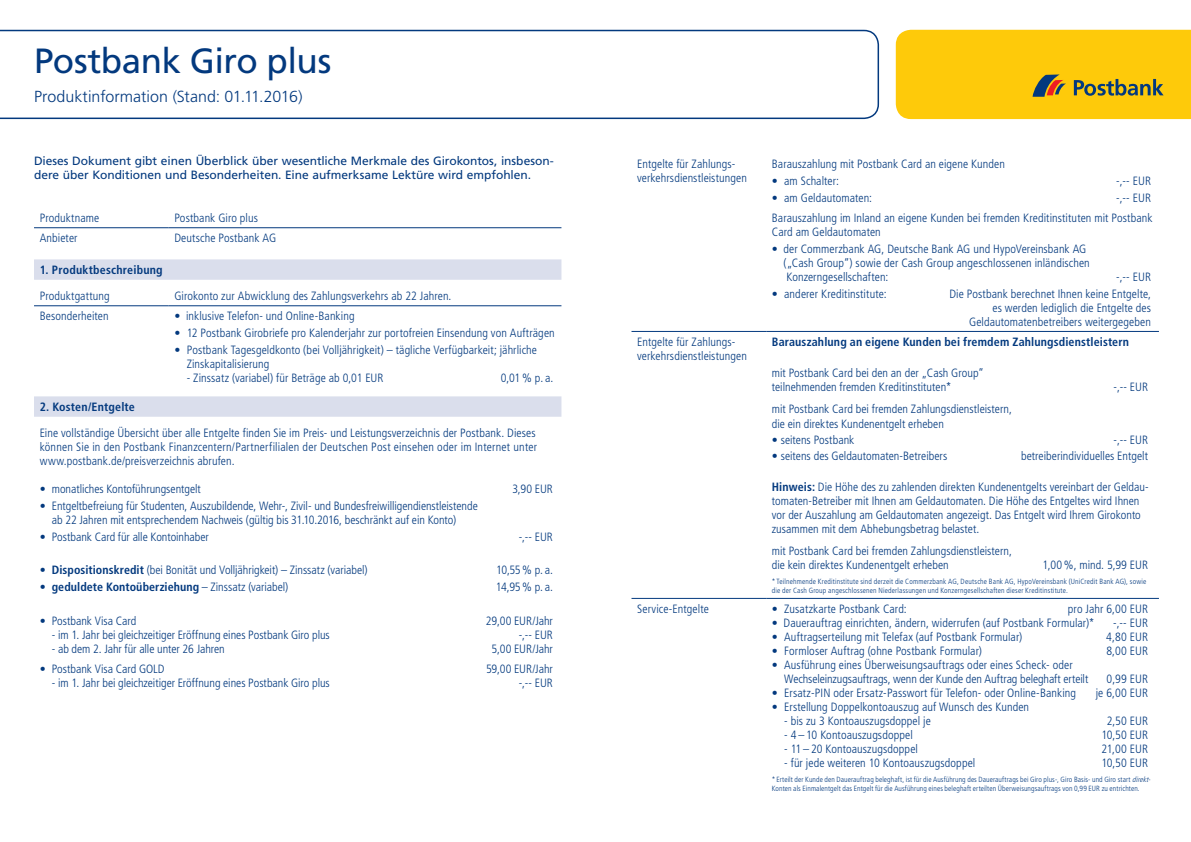
<style>
.page{position:relative;width:1191px;height:842px;background:#fff}
.page>*{position:absolute;margin:0;border:0;box-sizing:border-box;transform-origin:0 0}
.t1{font:35px "Frutiger LT Std";letter-spacing:-.015em;color:#03397e}
.t2{font:300 16px "Frutiger LT Std";color:#03397e}
.t3{font:300 condensed 12px/14px "Frutiger LT Std";letter-spacing:.005em;color:#03397e}
.t4{font:12px/14px "Frutiger LT Std";letter-spacing:-.005em;color:#03397e}
.t5{font:700 condensed 12px "Frutiger LT Std";letter-spacing:.01em;color:#03397e}
.t6{font:300 condensed 7.5px/9px "Frutiger LT Std";letter-spacing:.02em;color:#03397e}
.s1{font-weight:700}
.s2{font-weight:300}
.s3{font-style:italic}
</style>
<div class="page">
<svg style="left:34px;top:259px;width:527px;height:158px"></svg>
<hr style="left:34px;top:227px;width:135px;height:1px;background:#03397e">
<hr style="left:169px;top:227px;width:392px;height:1px;background:#03397e">
<hr style="left:34px;top:305px;width:135px;height:1px;background:#03397e">
<hr style="left:169px;top:305px;width:392px;height:1px;background:#03397e">
<hr style="left:631px;top:598px;width:135px;height:1px;background:#03397e">
<hr style="left:766px;top:598px;width:393px;height:1px;background:#03397e">
<hr style="left:631px;top:331px;width:135px;height:1px;background:#03397e">
<hr style="left:766px;top:331px;width:393px;height:1px;background:#03397e">
<svg style="left:0;top:29px;width:879px;height:91px"></svg>
<div style="left:895px;top:30px;width:296px;height:89px;background:#feca0a"></div>
<h1 class="t1" style="left:34px;top:41px;width:299px">Postbank Giro plus</h1>
<h2 class="t2" style="left:34px;top:87px;width:270px">Produktinformation (Stand: 01.11.2016)</h2>
<p class="t4" style="left:34px;top:153px;width:521px">Dieses Dokument gibt einen Überblick über wesentliche Merkmale des Girokontos, insbeson&shy;dere über Konditionen und Besonderheiten. Eine aufmerksame Lektüre wird empfohlen.</p>
<p class="t3" style="left:637px;top:157px;width:111px">Entgelte für Zahlungs&shy;verkehrsdienstleistungen</p>
<p class="t3" style="left:772px;top:157px;width:235px">Barauszahlung mit Postbank Card an eigene Kunden</p>
<p class="t3" style="left:772px;top:174px;width:69px">• am Schalter:</p>
<p class="t3" style="left:1116px;top:174px;width:36px">-,-- EUR</p>
<p class="t3" style="left:772px;top:191px;width:102px">• am Geldautomaten:</p>
<p class="t3" style="left:772px;top:188px;width:382px;line-height:20.3px;text-align:right">-,-- EUR<br>Barauszahlung im Inland an eigene Kunden bei fremden Kreditinstituten mit Postbank</p>
<p class="t3" style="left:772px;top:225px;width:110px">Card am Geldautomaten</p>
<p class="t3" style="left:783px;top:242px;width:308px;text-indent:-12px">• der Commerzbank AG, Deutsche Bank AG und HypoVereinsbank AG („Cash Group“) sowie der Cash Group angeschlossenen inländischen<br>Konzerngesellschaften:</p>
<p class="t3" style="left:40px;top:211px;width:61px">Produktname</p>
<p class="t3" style="left:174px;top:211px;width:85px">Postbank Giro plus</p>
<p class="t3" style="left:40px;top:231px;width:39px">Anbieter</p>
<p class="t3" style="left:174px;top:231px;width:103px">Deutsche Postbank AG</p>
<p class="t5" style="left:40px;top:263px;width:124px">1. Produktbeschreibung</p>
<p class="t3" style="left:40px;top:289px;width:72px">Produktgattung</p>
<p class="t3" style="left:174px;top:289px;width:279px">Girokonto zur Abwicklung des Zahlungsverkehrs ab 22 Jahren.</p>
<p class="t3" style="left:40px;top:309px;width:70px">Besonderheiten</p>
<p class="t3" style="left:174px;top:309px;width:182px">• inklusive Telefon- und Online-Banking</p>
<p class="t3" style="left:174px;top:326px;width:382px">• 12 Postbank Girobriefe pro Kalenderjahr zur portofreien Einsendung von Aufträgen</p>
<p class="t3" style="left:187px;top:343px;width:352px;text-indent:-12px">• Postbank Tagesgeldkonto (bei Volljährigkeit) – tägliche Verfügbarkeit; jährliche<br>Zinskapitalisierung</p>
<p class="t3" style="left:187px;top:371px;width:198px">- Zinssatz (variabel) für Beträge ab 0,01 EUR</p>
<p class="t3" style="left:501px;top:371px;width:54px">0,01 % p. a.</p>
<p class="t5" style="left:40px;top:400px;width:97px">2. Kosten/Entgelte</p>
<p class="t3" style="left:40px;top:426px;width:499px">Eine vollständige Übersicht über alle Entgelte finden Sie im Preis- und Leistungsverzeichnis der Postbank. Dieses können Sie in den Postbank Finanzcentern/Partnerfilialen der Deutschen Post einsehen oder im Internet unter www.postbank.de/preisverzeichnis abrufen.</p>
<p class="t3" style="left:40px;top:482px;width:163px">• monatliches Kontoführungsentgelt</p>
<p class="t3" style="left:512px;top:482px;width:42px">3,90 EUR</p>
<p class="t3" style="left:52px;top:499px;width:427px;text-indent:-12px">• Entgeltbefreiung für Studenten, Auszubildende, Wehr-, Zivil- und Bundesfreiwilligendienstleistende ab 22 Jahren mit entsprechendem Nachweis (gültig bis 31.10.2016, beschränkt auf ein Konto)</p>
<p class="t3" style="left:40px;top:530px;width:171px">• Postbank Card für alle Kontoinhaber</p>
<p class="t3" style="left:519px;top:530px;width:35px">-,-- EUR</p>
<p class="t3" style="left:40px;top:563px;width:329px"><span class="s1">• Dispositionskredit</span> (bei Bonität und Volljährigkeit) – Zinssatz (variabel)</p>
<p class="t3" style="left:496px;top:563px;width:58px">10,55% p. a.</p>
<p class="t5" style="left:40px;top:580px;width:250px">• geduldete Kontoüberziehung <span class="s2">– Zinssatz (variabel)</span></p>
<p class="t3" style="left:496px;top:580px;width:59px">14,95% p. a.</p>
<p class="t3" style="left:40px;top:614px;width:98px">• Postbank Visa Card</p>
<p class="t3" style="left:486px;top:614px;width:68px">29,00 EUR/Jahr</p>
<p class="t3" style="left:52px;top:628px;width:279px">- im 1. Jahr bei gleichzeitiger Eröffnung eines Postbank Giro plus</p>
<p class="t3" style="left:519px;top:628px;width:35px">-,-- EUR</p>
<p class="t3" style="left:52px;top:642px;width:174px">- ab dem 2. Jahr für alle unter 26 Jahren</p>
<p class="t3" style="left:491px;top:642px;width:63px">5,00 EUR/Jahr</p>
<p class="t3" style="left:40px;top:662px;width:126px">• Postbank Visa Card GOLD</p>
<p class="t3" style="left:486px;top:662px;width:68px">59,00 EUR/Jahr</p>
<p class="t3" style="left:52px;top:676px;width:279px">- im 1. Jahr bei gleichzeitiger Eröffnung eines Postbank Giro plus</p>
<p class="t3" style="left:519px;top:676px;width:35px">-,-- EUR</p>
<p class="t3" style="left:1116px;top:270px;width:36px">-,-- EUR</p>
<p class="t3" style="left:772px;top:287px;width:116px">• anderer Kreditinstitute:</p>
<p class="t3" style="left:949px;top:287px;width:203px;text-align:right">Die Postbank berechnet Ihnen keine Entgelte, es werden lediglich die Entgelte des<br>Geldautomatenbetreibers weitergegeben</p>
<p class="t3" style="left:637px;top:335px;width:111px">Entgelte für Zahlungs&shy;verkehrsdienstleistungen</p>
<p class="t5" style="left:772px;top:335px;width:359px">Barauszahlung an eigene Kunden bei fremdem Zahlungsdienstleistern</p>
<p class="t3" style="left:772px;top:366px;width:213px">mit Postbank Card bei den an der „Cash Group“ teilnehmenden fremden Kreditinstituten*</p>
<p class="t3" style="left:1113px;top:380px;width:36px">-,-- EUR</p>
<p class="t3" style="left:772px;top:402px;width:241px">mit Postbank Card bei fremden Zahlungsdienstleistern, die ein direktes Kundenentgelt erheben</p>
<p class="t3" style="left:772px;top:433px;width:84px">• seitens Postbank</p>
<p class="t3" style="left:1113px;top:433px;width:36px">-,-- EUR</p>
<p class="t3" style="left:772px;top:449px;width:177px">• seitens des Geldautomaten-Betreibers</p>
<p class="t3" style="left:1021px;top:449px;width:128px">betreiberindividuelles Entgelt</p>
<p class="t3" style="left:772px;top:480px;width:378px"><span class="s1">Hinweis:</span> Die Höhe des zu zahlenden direkten Kundenentgelts vereinbart der Geldau&shy;tomaten-Betreiber mit Ihnen am Geldautomaten. Die Höhe des Entgeltes wird Ihnen vor der Auszahlung am Geldautomaten angezeigt. Das Entgelt wird Ihrem Girokonto zusammen mit dem Abhebungsbetrag belastet.</p>
<p class="t3" style="left:772px;top:544px;width:241px">mit Postbank Card bei fremden Zahlungsdienstleistern, die kein direktes Kundenentgelt erheben</p>
<p class="t3" style="left:1042px;top:558px;width:107px">1,00 %, mind. 5,99 EUR</p>
<p class="t6" style="left:772px;top:577px;width:376px">* Teilnehmende Kreditinstitute sind derzeit die Commerzbank AG, Deutsche Bank AG, HypoVereinsbank (UniCredit Bank AG), sowie die der Cash Group angeschlossenen Niederlassungen und Konzerngesellschaften dieser Kreditinstitute.</p>
<p class="t3" style="left:637px;top:602px;width:73px">Service-Entgelte</p>
<p class="t3" style="left:772px;top:602px;width:136px">• Zusatzkarte Postbank Card:</p>
<p class="t3" style="left:1068px;top:602px;width:82px">pro Jahr 6,00 EUR</p>
<p class="t3" style="left:772px;top:616px;width:324px">• Dauerauftrag einrichten, ändern, widerrufen (auf Postbank Formular)*</p>
<p class="t3" style="left:1113px;top:616px;width:36px">-,-- EUR</p>
<p class="t3" style="left:772px;top:630px;width:252px">• Auftragserteilung mit Telefax (auf Postbank Formular)</p>
<p class="t3" style="left:1106px;top:630px;width:43px">4,80 EUR</p>
<p class="t3" style="left:772px;top:644px;width:212px">• Formloser Auftrag (ohne Postbank Formular)</p>
<p class="t3" style="left:1106px;top:644px;width:43px">8,00 EUR</p>
<p class="t3" style="left:784px;top:658px;width:306px;text-indent:-12px">• Ausführung eines Überweisungsauftrags oder eines Scheck- oder<br>Wechseleinzugsauftrags, wenn der Kunde den Auftrag beleghaft erteilt</p>
<p class="t3" style="left:1106px;top:672px;width:43px">0,99 EUR</p>
<p class="t3" style="left:772px;top:686px;width:306px">• Ersatz-PIN oder Ersatz-Passwort für Telefon- oder Online-Banking</p>
<p class="t3" style="left:1095px;top:686px;width:54px">je 6,00 EUR</p>
<p class="t3" style="left:772px;top:700px;width:259px">• Erstellung Doppelkontoauszug auf Wunsch des Kunden</p>
<p class="t3" style="left:784px;top:714px;width:148px">- bis zu 3 Kontoauszugsdoppel je</p>
<p class="t3" style="left:1106px;top:714px;width:43px">2,50 EUR</p>
<p class="t3" style="left:784px;top:728px;width:130px">- 4 – 10 Kontoauszugsdoppel</p>
<p class="t3" style="left:1101px;top:728px;width:48px">10,50 EUR</p>
<p class="t3" style="left:784px;top:742px;width:135px">- 11 – 20 Kontoauszugsdoppel</p>
<p class="t3" style="left:1101px;top:742px;width:48px">21,00 EUR</p>
<p class="t3" style="left:784px;top:756px;width:193px">- für jede weiteren 10 Kontoauszugsdoppel</p>
<p class="t3" style="left:1101px;top:756px;width:48px">10,50 EUR</p>
<p class="t6" style="left:772px;top:775px;width:380px">* Erteilt der Kunde den Dauerauftrag beleghaft, ist für die Ausführung des Dauerauftrags bei Giro plus-, Giro Basis- und Giro start <span class="s3">direkt</span>-<br>Konten als Einmalentgelt das Entgelt für die Ausführung eines beleghaft erteilten Überweisungsauftrags von 0,99 EUR zu entrichten.</p>
</div>
